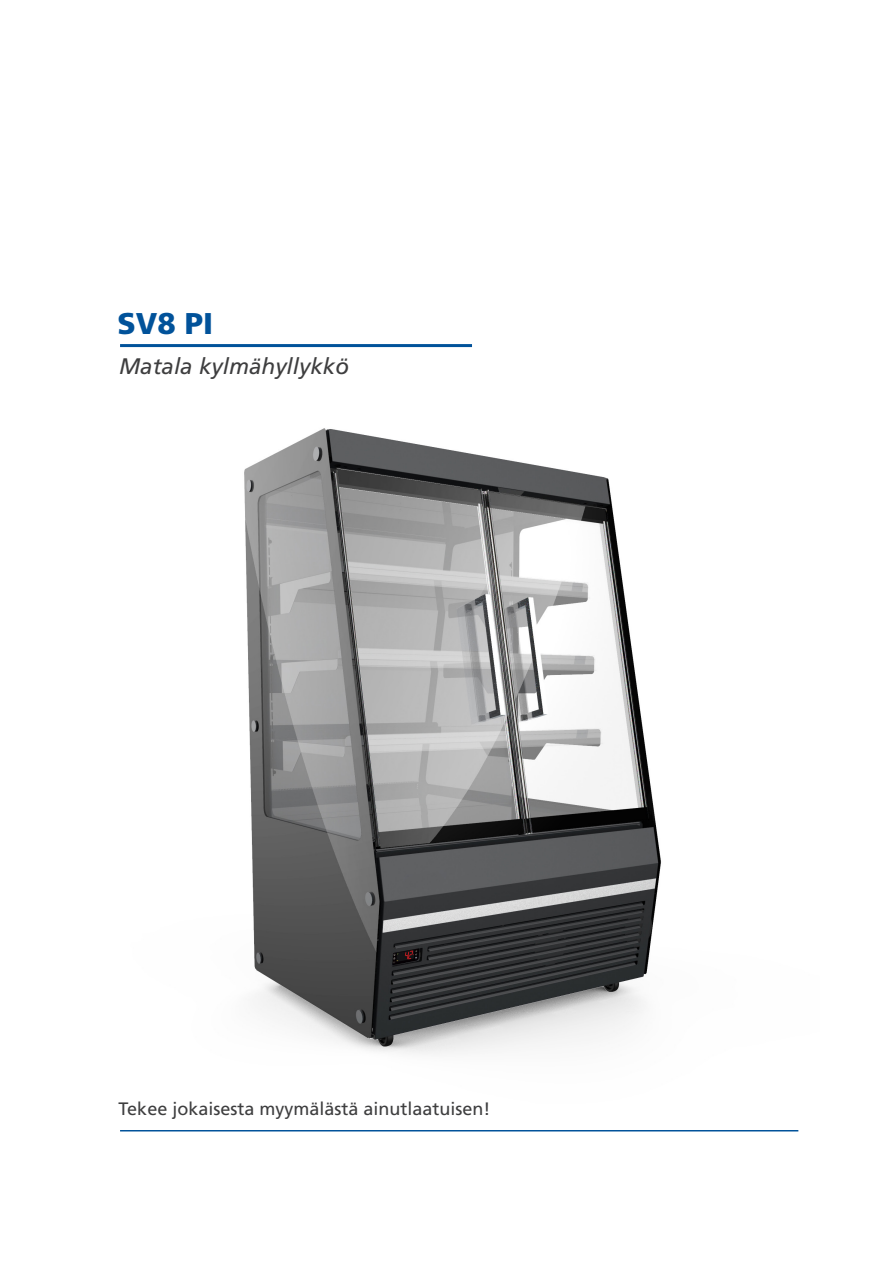
<style>
.page{position:relative;width:893px;height:1263px;background:#fff}
.page>*{position:absolute;margin:0;border:0;box-sizing:border-box;transform-origin:0 0}
.Heading_product{font:900 30px "Frutiger LT Std";color:#01529a}
.Subheading_product{font:italic 22.5px "Frutiger LT Std";color:#3e3e3f}
.Lead-in__product{font:18px "Frutiger LT Std";color:#3e3e3f}
</style>
<div class="page">
<img style="left:120px;top:347px;width:679px;height:785px">
<hr style="left:120px;top:1130px;width:678px;height:1px;background:#01529a">
<hr style="left:120px;top:344px;width:352px;height:3px;background:#01529a">
<p class="Heading_product" style="left:117px;top:305px;width:97px">SV8 PI</p>
<p class="Subheading_product" style="left:119px;top:353px;width:232px">Matala kylmähyllykkö</p>
<p class="Lead-in__product" style="left:119px;top:1098px;width:373px">Tekee jokaisesta myymälästä ainutlaatuisen!</p>
</div>
